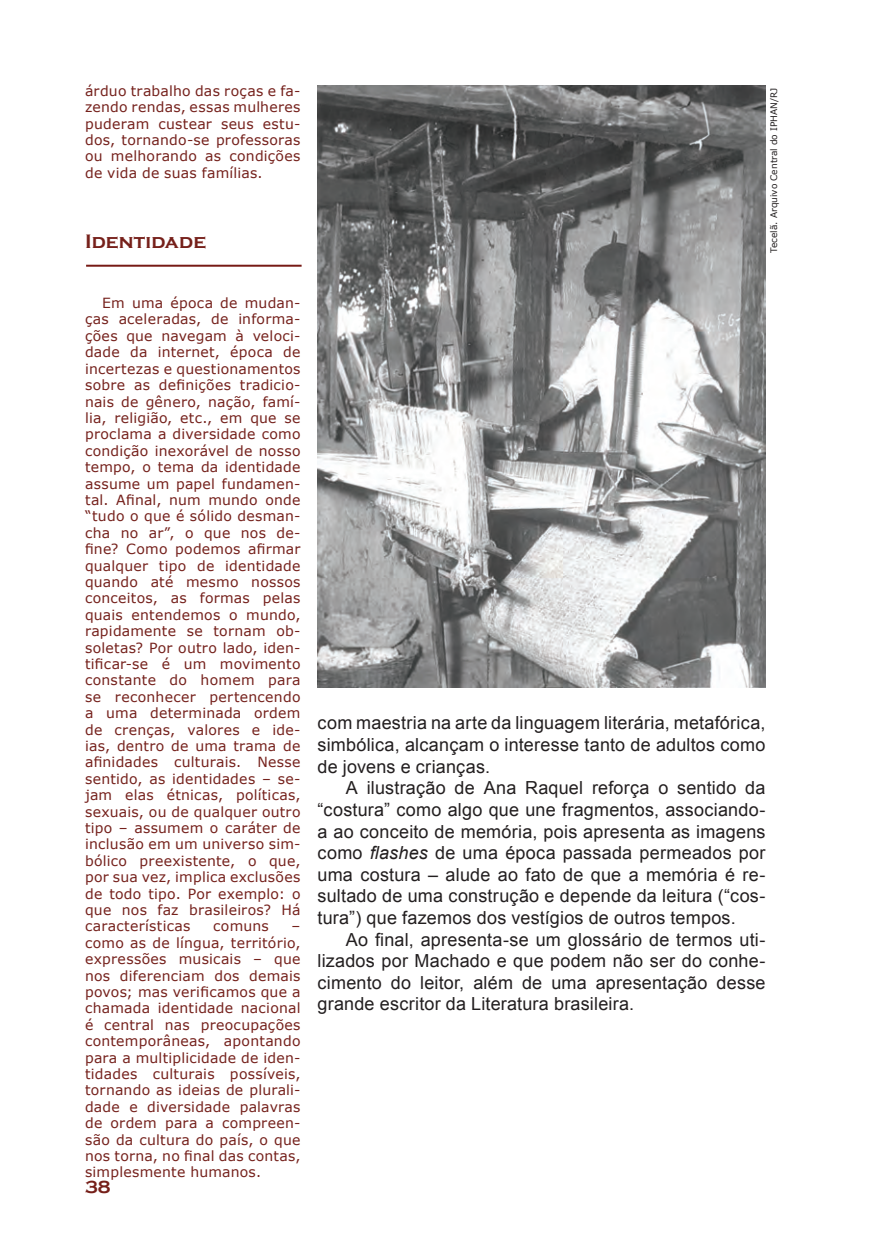
<style>
.page{position:relative;width:879px;height:1248px;background:#fff}
.page>*{position:absolute;margin:0;border:0;box-sizing:border-box;transform-origin:0 0}
.t1{font:700 20px "Copperplate Gothic";letter-spacing:.005em;color:#76201a}
.t2{font:18px/21.6px "Arial";letter-spacing:.01em;color:#231f20;text-align:justify}
.t3{font:700 18px "Copperplate Gothic";color:#76201a}
.t4{font:14px/16.4px "Verdana";letter-spacing:.02em;color:#75211c;text-align:justify}
.t5{font:9px "Verdana";color:#231f20}
.s1{font-style:italic}
</style>
<div class="page">
<hr style="left:86px;top:265px;width:216px;height:2px;background:#771a15">
<img style="left:317px;top:86px;width:448px;height:601px">
<p class="t4" style="left:85px;top:82px;width:217px">árduo trabalho das roças e fa&shy;zendo rendas, essas mulheres puderam custear seus estu&shy;dos, tornando-se professoras ou melhorando as condições de vida de suas famílias.</p>
<p class="t5" style="left:768px;top:253px;width:167px;rotate:-90deg">Tecelã. Arquivo Central do IPHAN/RJ</p>
<h1 class="t1" style="left:85px;top:230px;width:123px">Identidade</h1>
<p class="t4" style="left:85px;top:294px;width:217px;text-indent:17px">Em uma época de mudan&shy;ças aceleradas, de informa&shy;ções que navegam à veloci&shy;dade da internet, época de incertezas e questionamentos sobre as definições tradicio&shy;nais de gênero, nação, famí&shy;lia, religião, etc., em que se proclama a diversidade como condição inexorável de nosso tempo, o tema da identidade assume um papel fundamen&shy;tal. Afinal, num mundo onde “tudo o que é sólido desman&shy;cha no ar”, o que nos de&shy;fine? Como podemos afirmar qualquer tipo de identidade quando até mesmo nossos conceitos, as formas pelas quais entendemos o mundo, rapidamente se tornam ob&shy;soletas? Por outro lado, iden&shy;tificar-se é um movimento constante do homem para se reconhecer pertencendo a uma determinada ordem de crenças, valores e ide&shy;ias, dentro de uma trama de afinidades culturais. Nesse sentido, as identidades – se&shy;jam elas étnicas, políticas, sexuais, ou de qualquer outro tipo – assumem o caráter de inclusão em um universo sim&shy;bólico preexistente, o que, por sua vez, implica exclusões de todo tipo. Por exemplo: o que nos faz brasileiros? Há características</p>
<p class="t4" style="left:213px;top:917px;width:57px">comuns</p>
<p class="t4" style="left:85px;top:917px;width:217px;text-indent:207px">– como as de língua, território, expressões musicais – que nos diferenciam dos demais povos; mas verificamos que a chamada identidade nacional é central nas preocupações contemporâneas, apontando para a multiplicidade de iden&shy;tidades culturais possíveis, tornando as ideias de plurali&shy;dade e diversidade palavras de ordem para a compreen&shy;são da cultura do país, o que nos torna, no final das contas, simplesmente humanos.</p>
<p class="t3" style="left:85px;top:1177px;width:27px">38</p>
<p class="t2" style="left:317px;top:712px;width:449px">com maestria na arte da linguagem literária, metafórica, simbólica, alcançam o interesse tanto de adultos como de jovens e crianças.</p>
<p class="t2" style="left:317px;top:777px;width:449px;text-indent:28px">A ilustração de Ana Raquel reforça o sentido da “costura” como algo que une fragmentos, associando&shy;a ao conceito de memória, pois apresenta as imagens como <span class="s1">flashes</span> de uma época passada permeados por uma costura – alude ao fato de que a memória é re&shy;sultado de uma construção e depende da leitura (“cos&shy;tura”) que fazemos dos vestígios de outros tempos.</p>
<p class="t2" style="left:317px;top:928px;width:449px;text-indent:28px">Ao final, apresenta-se um glossário de termos uti&shy;lizados por Machado e que podem não ser do conhe&shy;cimento do leitor, além de uma apresentação desse grande escritor da Literatura brasileira.</p>
</div>
